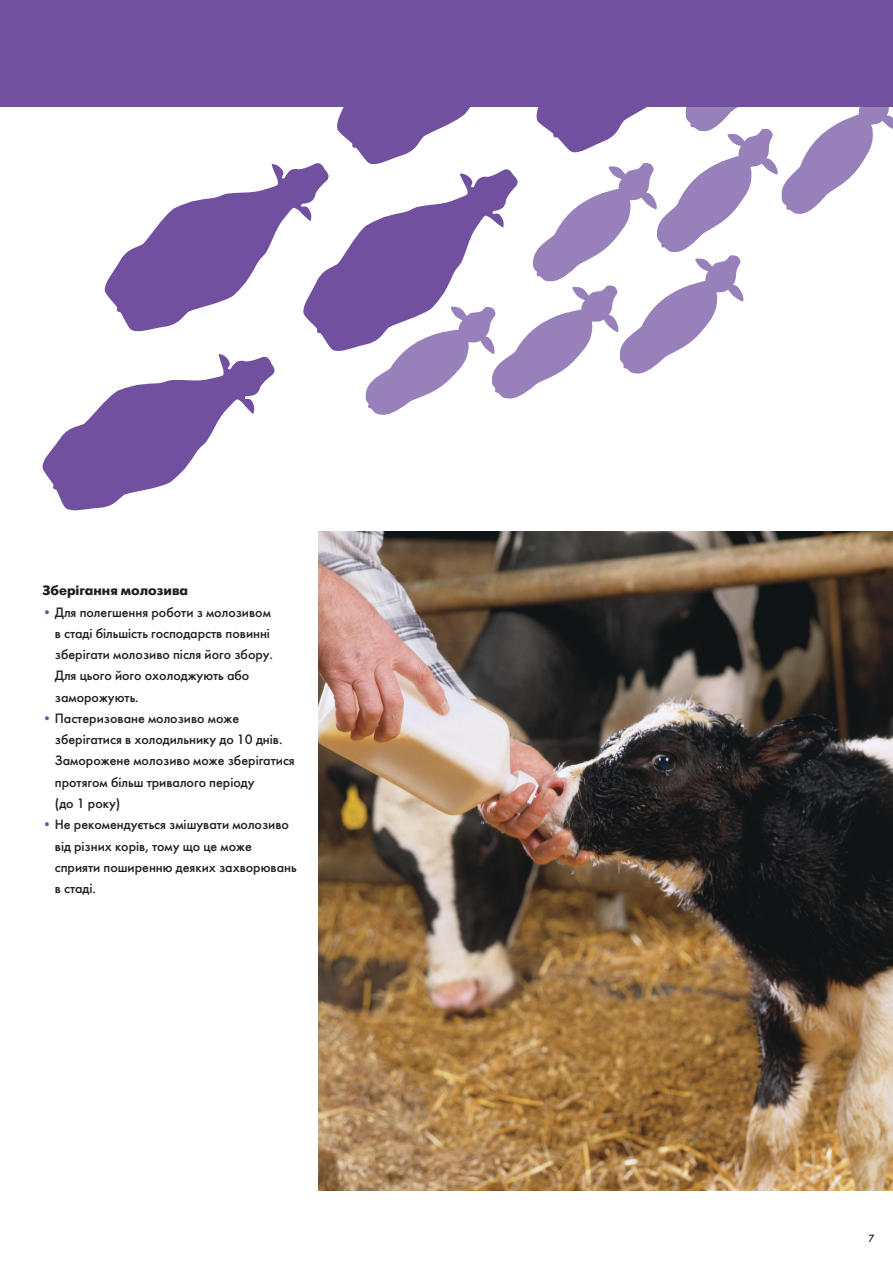
<style>
.page{position:relative;width:893px;height:1263px;background:#fff}
.page>*{position:absolute;margin:0;border:0;box-sizing:border-box;transform-origin:0 0}
.Nathan_Table{font:13.5px/21.3px "Futura Futuris C";color:#231f20}
.Nathan_Table-2{font:700 13.5px "Futura Futuris C";color:#231f20}
.Nathan_Page_Number{font:10.5px "Futura Futuris C";color:#231f20}
.s1{color:#7150a0}
</style>
<div class="page">
<svg style="left:43px;top:106px;width:850px;height:404px"></svg>
<div style="left:0;top:0;width:893px;height:106px;background:#7150a0"></div>
<img style="left:319px;top:532px;width:574px;height:659px">
<p class="Nathan_Table-2" style="left:43px;top:583px;width:147px">Зберігання молозива</p>
<p class="Nathan_Table" style="left:55px;top:601px;width:220px;text-indent:-12px"><span class="s1">•</span> Для полегшення роботи з молозивом в стаді більшість господарств повинні зберігати молозиво після його збору.<br>Для цього його охолоджують або заморожують.</p>
<p class="Nathan_Table" style="left:55px;top:708px;width:241px;text-indent:-12px"><span class="s1">•</span> Пастеризоване молозиво може зберігатися в холодильнику до 10 днів.<br>Заморожене молозиво може зберігатися протягом більш тривалого періоду<br>(до 1 року)</p>
<p class="Nathan_Table" style="left:55px;top:814px;width:243px;text-indent:-12px"><span class="s1">•</span> Не рекомендується змішувати молозиво від різних корів, тому що це може сприяти поширенню деяких захворювань в стаді.</p>
<p class="Nathan_Page_Number" style="left:869px;top:1231px;width:8px">7</p>
</div>
